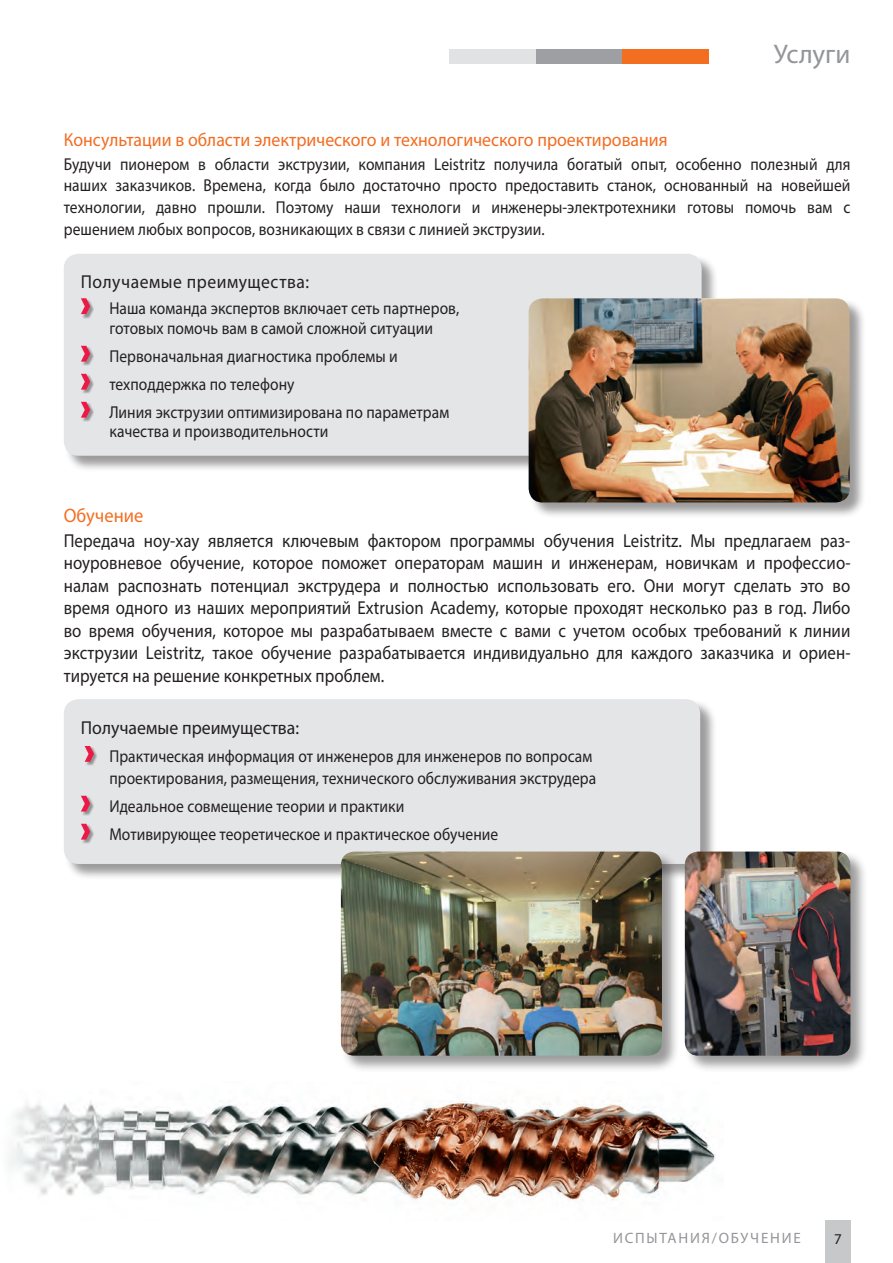
<style>
.page{position:relative;width:893px;height:1263px;background:#fff}
.page>*{position:absolute;margin:0;border:0;box-sizing:border-box;transform-origin:0 0}
.t1{font:27px "Myriad Pro";letter-spacing:-.005em;color:#939598}
.t2{font:19.5px "Myriad Pro";color:#f36e21;scale:.95 1}
.t3{font:18.75px/22.5px "Myriad Pro";letter-spacing:.005em;color:#231f20;text-align:justify;scale:.9 1}
.t4{font:18.75px "Myriad Pro";color:#f36c21;scale:.95 1}
.t5{font:18.75px "Myriad Pro";letter-spacing:.03em;color:#231f20;scale:.94 1}
.t6{font:18.75px "Myriad Pro";letter-spacing:.005em;color:#231f20;scale:.95 1}
.t7{font:17.25px/21.8px "Myriad Pro";letter-spacing:.005em;color:#231f20;scale:.9 1}
.t8{font:15px "Myriad Pro";letter-spacing:.12em;color:#939598}
.t9{font:15px "Myriad Pro";color:#231f20}
</style>
<div class="page">
<div style="left:825px;top:1220px;width:25px;height:43px;background:#c7c8ca"></div>
<img style="left:9px;top:1098px;width:707px;height:102px">
<div style="left:64px;top:254px;width:655px;height:218px;background:#231f20;opacity:.45"></div>
<div style="left:64px;top:254px;width:638px;height:202px;background:#e4e5e7;border-radius:15px"></div>
<div style="left:81px;top:299px;width:13px;height:20px;background:#231f20;opacity:.42"></div>
<svg style="left:81px;top:298px;width:9px;height:16px"></svg>
<div style="left:81px;top:346px;width:13px;height:20px;background:#231f20;opacity:.42"></div>
<svg style="left:81px;top:346px;width:9px;height:16px"></svg>
<div style="left:81px;top:374px;width:13px;height:20px;background:#231f20;opacity:.42"></div>
<svg style="left:81px;top:374px;width:9px;height:16px"></svg>
<div style="left:81px;top:402px;width:13px;height:20px;background:#231f20;opacity:.42"></div>
<svg style="left:81px;top:402px;width:9px;height:16px"></svg>
<div style="left:64px;top:699px;width:653px;height:182px;background:#231f20;opacity:.45"></div>
<div style="left:64px;top:699px;width:636px;height:165px;background:#e4e5e7;border-radius:15px"></div>
<div style="left:85px;top:746px;width:13px;height:20px;background:#231f20;opacity:.42"></div>
<svg style="left:85px;top:746px;width:9px;height:16px"></svg>
<div style="left:81px;top:796px;width:13px;height:20px;background:#231f20;opacity:.42"></div>
<svg style="left:81px;top:796px;width:9px;height:15px"></svg>
<div style="left:81px;top:824px;width:13px;height:20px;background:#231f20;opacity:.42"></div>
<svg style="left:81px;top:824px;width:9px;height:15px"></svg>
<div style="left:450px;top:50px;width:86px;height:14px;background:#e1e2e4"></div>
<div style="left:536px;top:50px;width:86px;height:14px;background:#9d9fa2"></div>
<div style="left:622px;top:50px;width:87px;height:14px;background:#f36e21"></div>
<div style="left:529px;top:299px;width:337px;height:220px;background:#231f20;opacity:.45"></div>
<img style="left:529px;top:298px;width:321px;height:204px">
<div style="left:340px;top:851px;width:340px;height:222px;background:#231f20;opacity:.45"></div>
<img style="left:341px;top:851px;width:321px;height:205px">
<div style="left:684px;top:851px;width:184px;height:222px;background:#231f20;opacity:.45"></div>
<img style="left:685px;top:851px;width:165px;height:205px">
<h1 class="t1" style="left:774px;top:37px;width:78px">Услуги</h1>
<p class="t4" style="left:64px;top:128px;width:637px">Консультации в области электрического и технологического проектирования</p>
<p class="t7" style="left:64px;top:153px;width:876px;text-align:justify">Будучи пионером в области экструзии, компания Leistritz получила богатый опыт, особенно полезный для наших заказчиков. Времена, когда было достаточно просто предоставить станок, основанный на новейшей технологии, давно прошли. Поэтому наши технологи и инженеры-электротехники готовы помочь вам с решением любых вопросов, возникающих в связи с линией экструзии.</p>
<p class="t5" style="left:81px;top:270px;width:244px">Получаемые преимущества:</p>
<p class="t7" style="left:109px;top:298px;width:390px;line-height:19.5px">Наша команда экспертов включает сеть партнеров, готовых помочь вам в самой сложной ситуации</p>
<p class="t7" style="left:109px;top:342px;width:379px;line-height:28px">Первоначальная диагностика проблемы и техподдержка по телефону<br>Линия экструзии оптимизирована по параметрам</p>
<p class="t7" style="left:109px;top:420px;width:245px">качества и производительности</p>
<p class="t2" style="left:64px;top:504px;width:85px">Обучение</p>
<p class="t3" style="left:64px;top:529px;width:876px">Передача ноу-хау является ключевым фактором программы обучения Leistritz. Мы предлагаем раз&shy;ноуровневое обучение, которое поможет операторам машин и инженерам, новичкам и профессио&shy;налам распознать потенциал экструдера и полностью использовать его. Они могут сделать это во время одного из наших мероприятий Extrusion Academy, которые проходят несколько раз в год. Либо во время обучения, которое мы разрабатываем вместе с вами с учетом особых требований к линии экструзии Leistritz, такое обучение разрабатывается индивидуально для каждого заказчика и ориен&shy;тируется на решение конкретных проблем.</p>
<p class="t6" style="left:81px;top:716px;width:231px">Получаемые преимущества:</p>
<p class="t7" style="left:109px;top:745px;width:543px">Практическая информация от инженеров для инженеров по вопросам проектирования, размещения, технического обслуживания экструдера</p>
<p class="t7" style="left:109px;top:791px;width:434px;line-height:28px">Идеальное совмещение теории и практики<br>Мотивирующее теоретическое и практическое обучение</p>
<p class="t8" style="left:613px;top:1229px;width:189px">ИСПЫТАНИЯ/ОБУЧЕНИЕ</p>
<p class="t9" style="left:834px;top:1229px;width:9px">7</p>
</div>
